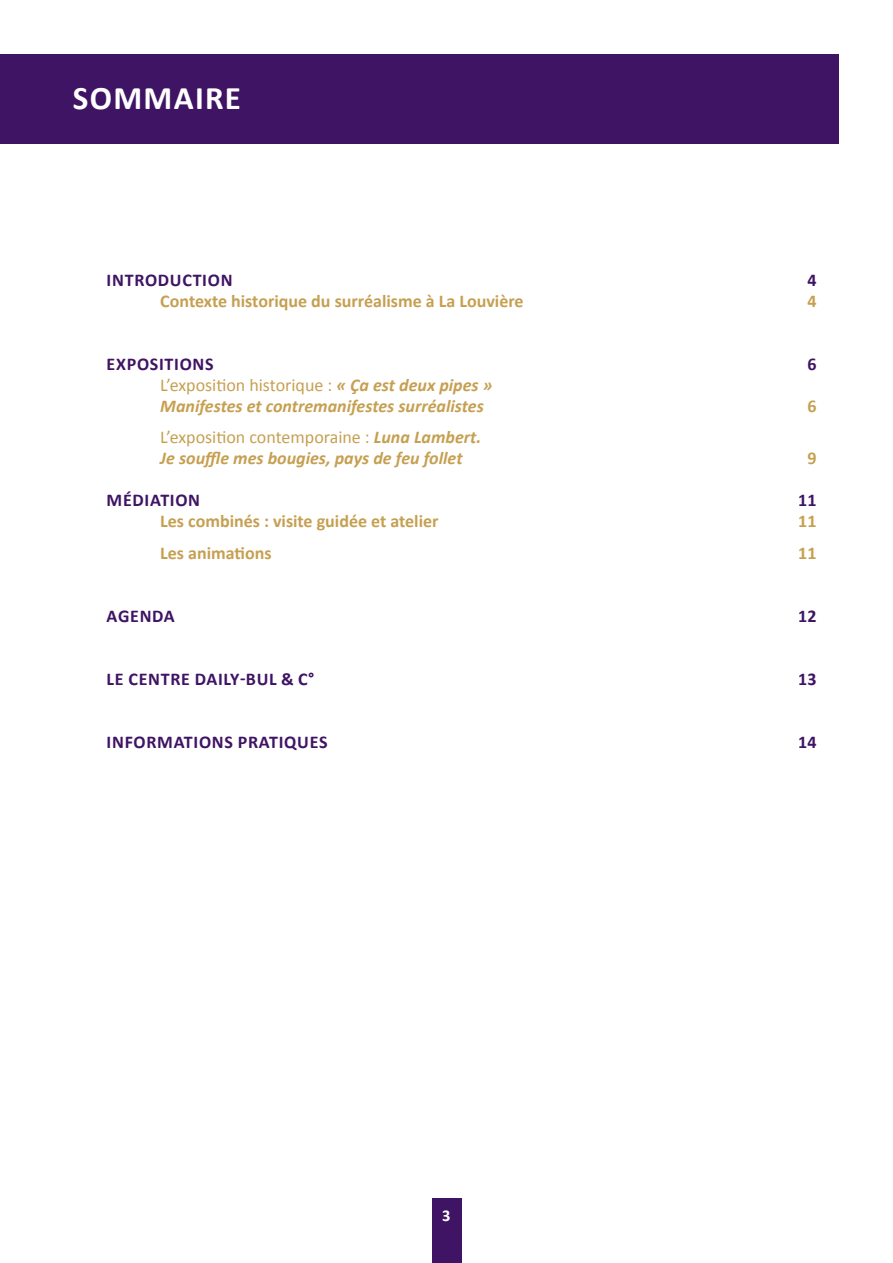
<style>
.page{position:relative;width:893px;height:1263px;background:#fff}
.page>*{position:absolute;margin:0;border:0;box-sizing:border-box;transform-origin:0 0}
.Titre{font:700 33px "Calibri";letter-spacing:.04em;color:#fff}
.t1{font:700 18px "Calibri";color:#c6a051}
.t2{font:700 18px "Calibri";letter-spacing:.04em;color:#3f1464}
.t3{font:18px "Calibri";color:#c6a051}
.t4{font:italic 700 18px "Calibri";color:#c6a051}
.t5{font:700 16.5px "Calibri";color:#fff}
.s1{font-weight:700;font-style:italic}
</style>
<div class="page">
<div style="left:432px;top:1198px;width:29px;height:65px;background:#3f1464"></div>
<div style="left:0;top:54px;width:839px;height:89px;background:#3f1464"></div>
<p class="Titre" style="left:73px;top:74px;width:170px">SOMMAIRE</p>
<p class="t2" style="left:107px;top:267px;width:127px">INTRODUCTION</p>
<p class="t2" style="left:807px;top:267px;width:11px">4</p>
<p class="t1" style="left:160px;top:288px;width:365px">Contexte historique du surréalisme à La Louvière</p>
<p class="t1" style="left:807px;top:288px;width:11px">4</p>
<p class="t2" style="left:107px;top:351px;width:109px">EXPOSITIONS</p>
<p class="t2" style="left:807px;top:351px;width:11px">6</p>
<p class="t3" style="left:160px;top:372px;width:334px">L’exposition historique : <span class="s1">« Ça est deux pipes »</span></p>
<p class="t4" style="left:160px;top:393px;width:325px">Manifestes et contremanifestes surréalistes</p>
<p class="t1" style="left:807px;top:393px;width:11px">6</p>
<p class="t3" style="left:160px;top:425px;width:323px">L’exposition contemporaine : <span class="s1">Luna Lambert.</span></p>
<p class="t4" style="left:160px;top:445px;width:304px">Je souffle mes bougies, pays de feu follet</p>
<p class="t1" style="left:807px;top:445px;width:11px">9</p>
<p class="t2" style="left:107px;top:487px;width:95px">MÉDIATION</p>
<p class="t2" style="left:798px;top:487px;width:20px">11</p>
<p class="t1" style="left:160px;top:508px;width:280px">Les combinés : visite guidée et atelier</p>
<p class="t1" style="left:798px;top:508px;width:20px">11</p>
<p class="t1" style="left:160px;top:540px;width:113px">Les animations</p>
<p class="t1" style="left:798px;top:540px;width:20px">11</p>
<p class="t2" style="left:107px;top:603px;width:70px">AGENDA</p>
<p class="t2" style="left:798px;top:603px;width:20px">12</p>
<p class="t2" style="left:107px;top:666px;width:209px">LE CENTRE DAILY-BUL &amp; C°</p>
<p class="t2" style="left:798px;top:666px;width:20px">13</p>
<p class="t2" style="left:107px;top:729px;width:222px">INFORMATIONS PRATIQUES</p>
<p class="t2" style="left:798px;top:729px;width:20px">14</p>
<p class="t5" style="left:442px;top:1204px;width:10px">3</p>
</div>
